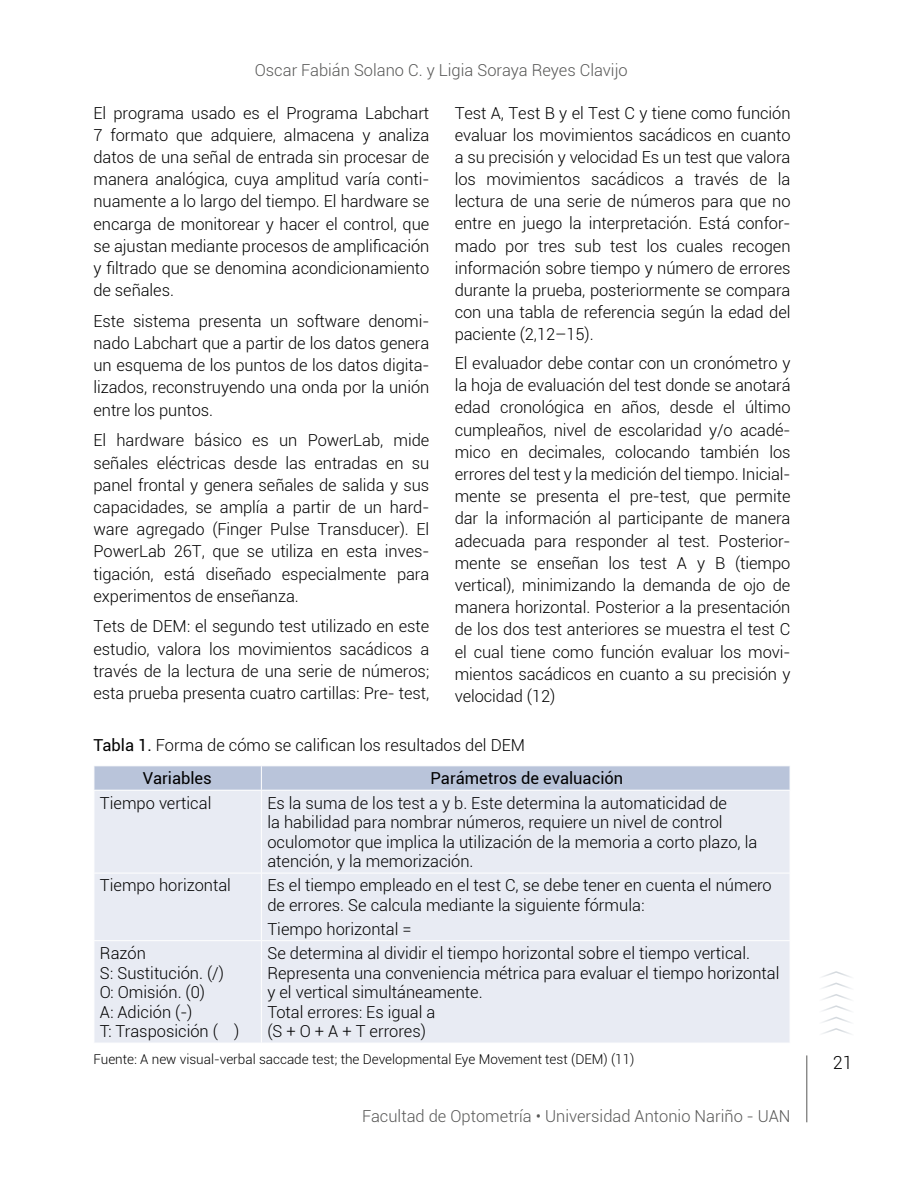
<style>
.page{position:relative;width:918px;height:1188px;background:#fff}
.page>*{position:absolute;margin:0;border:0;box-sizing:border-box;transform-origin:0 0}
.t1{font:300 18px "Roboto";color:#000}
.t2{font:300 16.5px/22.2px "Roboto";color:#000;text-align:justify}
.t3{font:300 16.5px "Roboto";color:#575756}
.t4{font:16.5px "Roboto";color:#000}
.t5{font:300 13.5px "Roboto";color:#000}
.s1{font-weight:400}
</style>
<div class="page">
<svg style="left:822px;top:971px;width:29px;height:63px"></svg>
<hr style="left:806px;top:1055px;width:1px;height:67px;background:#575756">
<div style="left:95px;top:791px;width:695px;height:252px;background:#e8ebf3"></div>
<svg style="left:94px;top:766px;width:696px;height:24px;background:#bac5da"></svg>
<hr style="left:261px;top:791px;width:1px;height:82px;background:#fff">
<hr style="left:94px;top:873px;width:167px;height:1px;background:#fff">
<hr style="left:261px;top:873px;width:529px;height:1px;background:#fff">
<hr style="left:261px;top:873px;width:1px;height:67px;background:#fff">
<hr style="left:94px;top:940px;width:167px;height:1px;background:#fff">
<hr style="left:261px;top:940px;width:529px;height:1px;background:#fff">
<hr style="left:261px;top:941px;width:1px;height:102px;background:#fff">
<p class="t3" style="left:255px;top:59px;width:374px">Oscar Fabián Solano C. y Ligia Soraya Reyes Clavijo</p>
<p class="t2" style="left:94px;top:101px;width:337px">El programa usado es el Programa Labchart 7 formato que adquiere, almacena y analiza datos de una señal de entrada sin procesar de manera analógica, cuya amplitud varía conti&shy;nuamente a lo largo del tiempo. El hardware se encarga de monitorear y hacer el control, que se ajustan mediante procesos de amplificación y filtrado que se denomina acondicionamiento de señales.</p>
<p class="t2" style="left:94px;top:309px;width:337px">Este sistema presenta un software denomi&shy;nado Labchart que a partir de los datos genera un esquema de los puntos de los datos digita&shy;lizados, reconstruyendo una onda por la unión entre los puntos.</p>
<p class="t2" style="left:94px;top:429px;width:337px">El hardware básico es un PowerLab, mide señales eléctricas desde las entradas en su panel frontal y genera señales de salida y sus capacidades, se amplía a partir de un hard&shy;ware agregado (Finger Pulse Transducer). El PowerLab 26T, que se utiliza en esta inves&shy;tigación, está diseñado especialmente para experimentos de enseñanza.</p>
<p class="t2" style="left:94px;top:615px;width:337px">Tets de DEM: el segundo test utilizado en este estudio, valora los movimientos sacádicos a través de la lectura de una serie de números; esta prueba presenta cuatro cartillas: Pre- test,</p>
<p class="t2" style="left:455px;top:101px;width:337px">Test A, Test B y el Test C y tiene como función evaluar los movimientos sacádicos en cuanto a su precisión y velocidad Es un test que valora los movimientos sacádicos a través de la lectura de una serie de números para que no entre en juego la interpretación. Está confor&shy;mado por tres sub test los cuales recogen información sobre tiempo y número de errores durante la prueba, posteriormente se compara con una tabla de referencia según la edad del paciente (2,12–15).</p>
<p class="t2" style="left:455px;top:352px;width:337px">El evaluador debe contar con un cronómetro y la hoja de evaluación del test donde se anotará edad cronológica en años, desde el último cumpleaños, nivel de escolaridad y/o acadé&shy;mico en decimales, colocando también los errores del test y la medición del tiempo. Inicial&shy;mente se presenta el pre-test, que permite dar la información al participante de manera adecuada para responder al test. Posterior&shy;mente se enseñan los test A y B (tiempo vertical), minimizando la demanda de ojo de manera horizontal. Posterior a la presentación de los dos test anteriores se muestra el test C el cual tiene como función evaluar los movi&shy;mientos sacádicos en cuanto a su precisión y velocidad (12)</p>
<p class="t2" style="left:143px;top:727px;width:384px;line-height:33.6px;text-indent:-49px"><span class="s1">Tabla 1.</span> Forma de cómo se califican los resultados del DEM<br><span class="s1">Variables</span></p>
<p class="t4" style="left:431px;top:767px;width:194px">Parámetros de evaluación</p>
<p class="t2" style="left:100px;top:791px;width:113px">Tiempo vertical</p>
<p class="t2" style="left:267px;top:792px;width:492px;line-height:19.5px;text-align:left">Es la suma de los test a y b. Este determina la automaticidad de<br>la habilidad para nombrar números, requiere un nivel de control oculomotor que implica la utilización de la memoria a corto plazo, la atención, y la memorización.</p>
<p class="t2" style="left:100px;top:874px;width:133px">Tiempo horizontal</p>
<p class="t2" style="left:267px;top:875px;width:506px;line-height:19.5px">Es el tiempo empleado en el test C, se debe tener en cuenta el número de errores. Se calcula mediante la siguiente fórmula:</p>
<p class="t2" style="left:267px;top:917px;width:146px">Tiempo horizontal =</p>
<p class="t2" style="left:100px;top:943px;width:141px;line-height:19.5px;text-align:left">Razón<br>S: Sustitución. (/)<br>O: Omisión. (0)<br>A: Adición (-)<br>T: Trasposición ( )</p>
<p class="t2" style="left:267px;top:943px;width:514px;line-height:19.5px;text-align:left">Se determina al dividir el tiempo horizontal sobre el tiempo vertical.<br>Representa una conveniencia métrica para evaluar el tiempo horizontal y el vertical simultáneamente.<br>Total errores: Es igual a<br>(S + O + A + T errores)</p>
<p class="t5" style="left:94px;top:1050px;width:543px">Fuente: A new visual-verbal saccade test; the Developmental Eye Movement test (DEM) (11)</p>
<p class="t3" style="left:362px;top:1105px;width:430px">Facultad de Optometría • Universidad Antonio Nariño - UAN</p>
<p class="t1" style="left:833px;top:1050px;width:21px">21</p>
</div>
